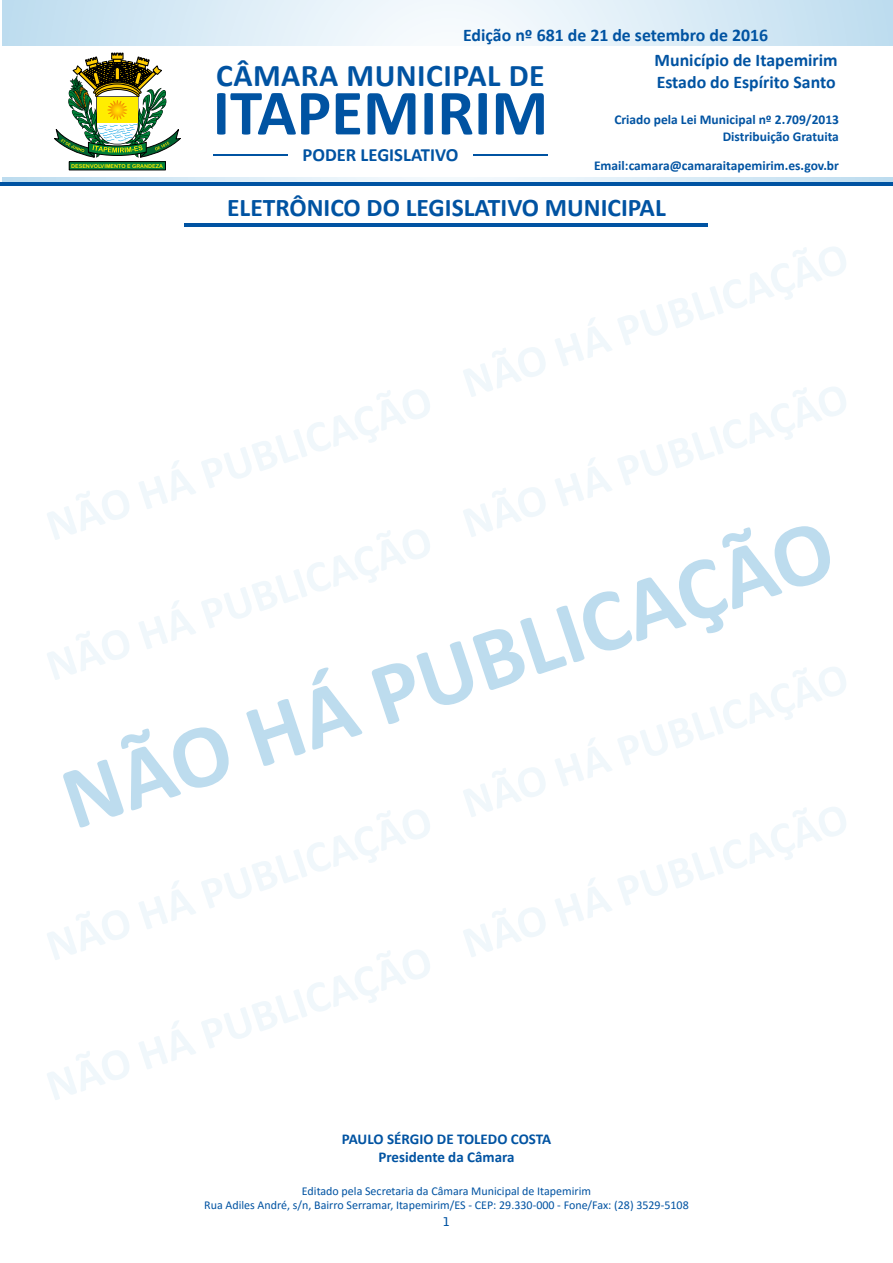
<style>
.page{position:relative;width:893px;height:1263px;background:#fff}
.page>*{position:absolute;margin:0;border:0;box-sizing:border-box;transform-origin:0 0}
.t1{font:700 90px "Calibri";color:#bddcee}
.t2{font:700 65.1px "Calibri";color:#0053a2}
.t3{font:700 31.65px "Calibri";letter-spacing:.015em;color:#0053a2}
.t4{font:700 25.5px "Calibri";color:#0053a2}
.t5{font:700 18.6px "Calibri";color:#0053a2}
.t6{font:700 17.85px/21.3px "Calibri";color:#0053a2}
.t7{font:700 15px/18px "Calibri";color:#0053a2;text-align:center}
.t8{font:700 13.5px/16.2px "Calibri";color:#0053a2;text-align:right}
.t9{font:12px/14.4px "Calibri";color:#0053a2;text-align:center}
.t10{font:700 12px "Bell Gothic Std";color:#0053a2}
.t11{font:5.4px "Arial Rounded MT Bold";color:#ffed00}
</style>
<div class="page">
<svg style="left:3px;top:0;width:890px;height:182px"></svg>
<div style="left:3px;top:46px;width:890px;height:131px;background:#fff"></div>
<hr style="left:0;top:182px;width:893px;height:3px;background:#0053a2">
<hr style="left:185px;top:223px;width:523px;height:4px;background:#0053a2">
<div style="left:69px;top:162px;width:96px;height:8px;background:#008038"></div>
<div style="left:69px;top:161px;width:97px;height:9px;border:1px solid #000"></div>
<svg style="left:54px;top:53px;width:127px;height:105px"></svg>
<hr style="left:213px;top:155px;width:74px;height:1px;background:#0053a2">
<hr style="left:473px;top:155px;width:75px;height:1px;background:#0053a2">
<h3 class="t6" style="left:463px;top:24px;width:307px">Edição nº 681 de 21 de setembro de 2016</h3>
<p class="t11" style="left:71px;top:163px;width:93px">DESENVOLVIMENTO E GRANDEZA</p>
<h3 class="t3" style="left:216px;top:53px;width:330px">CÂMARA MUNICIPAL DE</h3>
<h2 class="t2" style="left:213px;top:67px;width:337px">ITAPEMIRIM</h2>
<h3 class="t5" style="left:302px;top:142px;width:157px">PODER LEGISLATIVO</h3>
<h3 class="t6" style="left:655px;top:49px;width:185px">Município de Itapemirim<br>Estado do Espírito Santo</h3>
<p class="t8" style="left:614px;top:111px;width:226px">Criado pela Lei Municipal nº 2.709/2013<br>Distribuição Gratuita</p>
<p class="t8" style="left:594px;top:157px;width:246px">Email:camara@camaraitapemirim.es.gov.br</p>
<h3 class="t4" style="left:227px;top:190px;width:440px">ELETRÔNICO DO LEGISLATIVO MUNICIPAL</h3>
<h1 class="t1" style="left:45px;top:745px;width:809px;rotate:-19deg">NÃO HÁ PUBLICAÇÃO</h1>
<p class="t7" style="left:342px;top:1130px;width:211px">PAULO SÉRGIO DE TOLEDO COSTA<br>Presidente da Câmara</p>
<p class="t9" style="left:204px;top:1183px;width:486px">Editado pela Secretaria da Câmara Municipal de Itapemirim<br>Rua Adiles André, s/n, Bairro Serramar, Itapemirim/ES - CEP: 29.330-000 - Fone/Fax: (28) 3529-5108</p>
<p class="t10" style="left:443px;top:1214px;width:8px">1</p>
</div>
